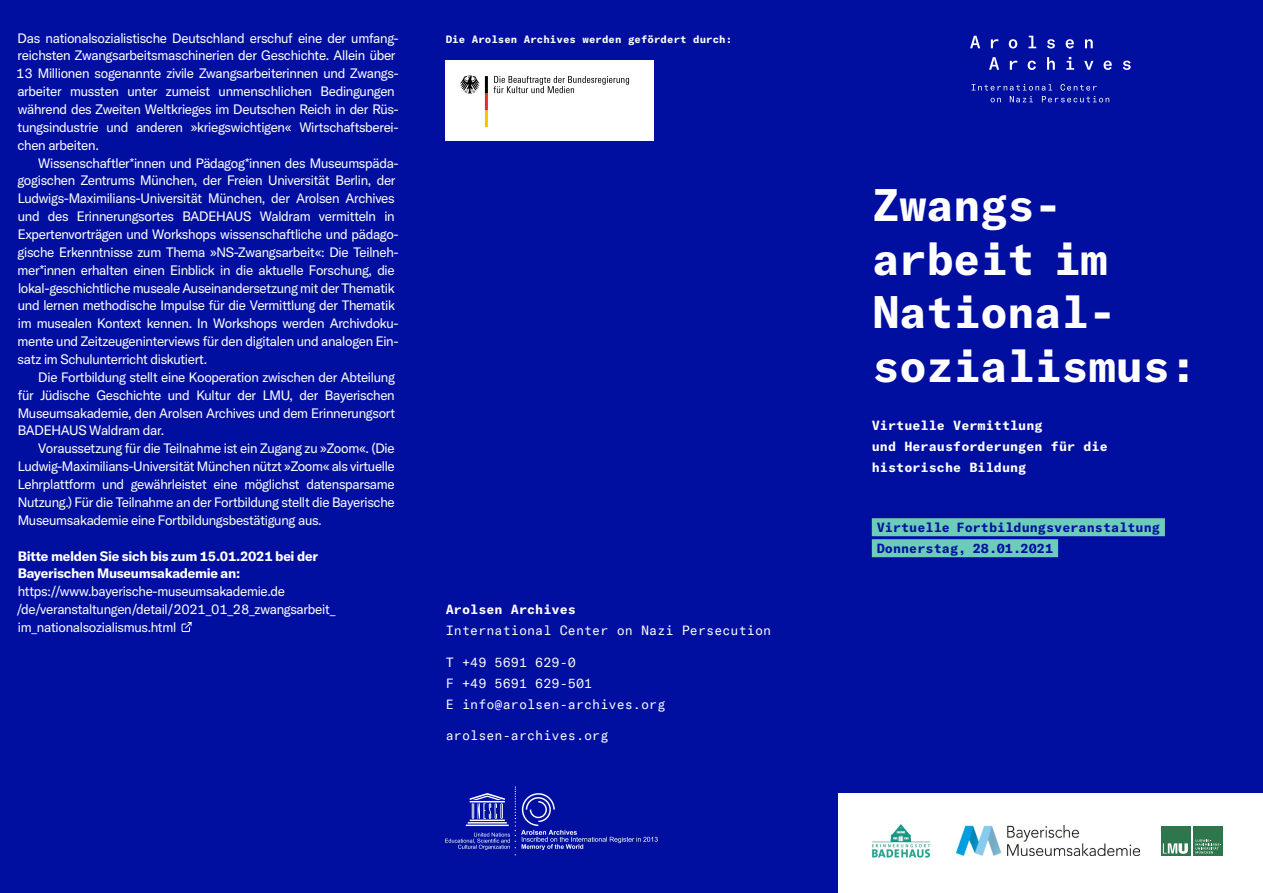
<style>
.page{position:relative;width:1263px;height:893px;background:#fff}
.page>*{position:absolute;margin:0;border:0;box-sizing:border-box;transform-origin:0 0}
.t1{font:700 45px/53.6px "GT America Mono";letter-spacing:-.02em;color:#fff}
.t2{font:13.5px/17.9px "GT America";letter-spacing:-.02em;color:#fff}
.t3{font:700 13.5px/17.9px "GT America";letter-spacing:-.02em;color:#fff}
.t4{font:13.2px/21px "GT America Mono";color:#fff}
.t5{font:700 13.2px/21px "GT America Mono";color:#fff}
.t6{font:700 13.2px/21px "GT America Mono";color:#000fa0}
.t7{font:700 10.5px "GT America Mono";color:#fff}
</style>
<div class="page">
<div style="left:0;top:0;width:838px;height:893px;background:#000fa0"></div>
<div style="left:838px;top:0;width:425px;height:793px;background:#000fa0"></div>
<svg style="left:970px;top:36px;width:160px;height:66px"></svg>
<svg style="left:445px;top:786px;width:213px;height:69px"></svg>
<div style="left:872px;top:518px;width:293px;height:18px;background:#6cccb9"></div>
<div style="left:872px;top:539px;width:186px;height:18px;background:#6cccb9"></div>
<div style="left:446px;top:60px;width:208px;height:81px;background:#fff"></div>
<svg style="left:460px;top:75px;width:28px;height:52px"></svg>
<svg style="left:494px;top:76px;width:135px;height:17px"></svg>
<img style="left:957px;top:826px;width:182px;height:30px">
<div style="left:1161px;top:826px;width:29px;height:30px;background:#2e774c"></div>
<div style="left:1193px;top:826px;width:30px;height:30px;background:#2e774c"></div>
<svg style="left:1163px;top:843px;width:25px;height:11px"></svg>
<svg style="left:1195px;top:839px;width:26px;height:14px"></svg>
<img style="left:871px;top:824px;width:60px;height:34px">
<svg style="left:181px;top:622px;width:11px;height:10px"></svg>
<p class="t2" style="left:18px;top:29px;width:383px">Das nationalsozialistische Deutschland erschuf eine der umfang-</p>
<p class="t7" style="left:446px;top:33px;width:288px">Die Arolsen Archives werden gefördert durch:</p>
<p class="t2" style="left:16px;top:47px;width:384px">reichsten Zwangsarbeitsmaschinerien der Geschichte. Allein über 13 Millionen sogenannte zivile Zwangsarbeiterinnen und Zwangs&shy;arbeiter mussten unter zumeist unmenschlichen Bedingungen während des Zweiten Weltkrieges im Deutschen Reich in der Rüs&shy;tungsindustrie und anderen »kriegswichtigen« Wirtschaftsberei&shy;chen arbeiten.</p>
<p class="t2" style="left:17px;top:154px;width:383px;text-indent:21px">Wissenschaftler*innen und Pädagog*innen des Museumspäda&shy;gogischen Zentrums München, der Freien Universität Berlin, der Ludwigs-Maximilians-Universität München, der Arolsen Archives und des Erinnerungsortes BADEHAUS Waldram vermitteln in Expertenvorträgen und Workshops wissenschaftliche und pädago&shy;gische Erkenntnisse zum Thema »NS-Zwangsarbeit«: Die Teilneh&shy;mer*innen erhalten einen Einblick in die aktuelle Forschung, die lokal-geschichtliche museale Auseinandersetzung mit der Thematik und lernen methodische Impulse für die Vermittlung der Thematik im musealen Kontext kennen. In Workshops werden Archivdoku&shy;mente und Zeitzeugeninterviews für den digitalen und analogen Ein&shy;satz im Schulunterricht diskutiert.</p>
<p class="t2" style="left:18px;top:368px;width:379px;text-align:justify;text-indent:21px">Die Fortbildung stellt eine Kooperation zwischen der Abteilung für Jüdische Geschichte und Kultur der LMU, der Bayerischen Museumsakademie, den Arolsen Archives und dem Erinnerungsort BADEHAUS Waldram dar.</p>
<p class="t2" style="left:18px;top:440px;width:379px;text-align:justify;text-indent:21px">Voraussetzung für die Teilnahme ist ein Zugang zu »Zoom«. (Die Ludwig-Maximilians-Universität München nützt »Zoom« als virtuelle Lehrplattform und gewährleistet eine möglichst datensparsame Nutzung.) Für die Teilnahme an der Fortbildung stellt die Bayerische Museumsakademie eine Fortbildungsbestätigung aus.</p>
<p class="t3" style="left:18px;top:547px;width:302px">Bitte melden Sie sich bis zum 15.01.2021 bei der<br>Bayerischen Museumsakademie an:</p>
<p class="t2" style="left:17px;top:583px;width:320px">https://www.bayerische-museumsakademie.de /de/veranstaltungen/detail/2021_01_28_zwangsarbeit_ im_nationalsozialismus.html</p>
<p class="t5" style="left:446px;top:599px;width:132px">Arolsen Archives</p>
<p class="t4" style="left:446px;top:620px;width:327px">International Center on Nazi Persecution</p>
<p class="t4" style="left:446px;top:652px;width:221px">T +49 5691 629-0<br>F +49 5691 629-501<br>e info@arolsen-archives.org</p>
<p class="t4" style="left:446px;top:725px;width:164px">arolsen-archives.org</p>
<h1 class="t1" style="left:872px;top:179px;width:326px">Zwangs&shy;arbeit im<br>National&shy;sozialismus:</h1>
<p class="t5" style="left:872px;top:415px;width:237px">Virtuelle Vermittlung<br>und Herausforderungen für die historische Bildung</p>
<p class="t6" style="left:877px;top:517px;width:285px">Virtuelle Fortbildungsveranstaltung<br>Donnerstag, 28.01.2021</p>
</div>
